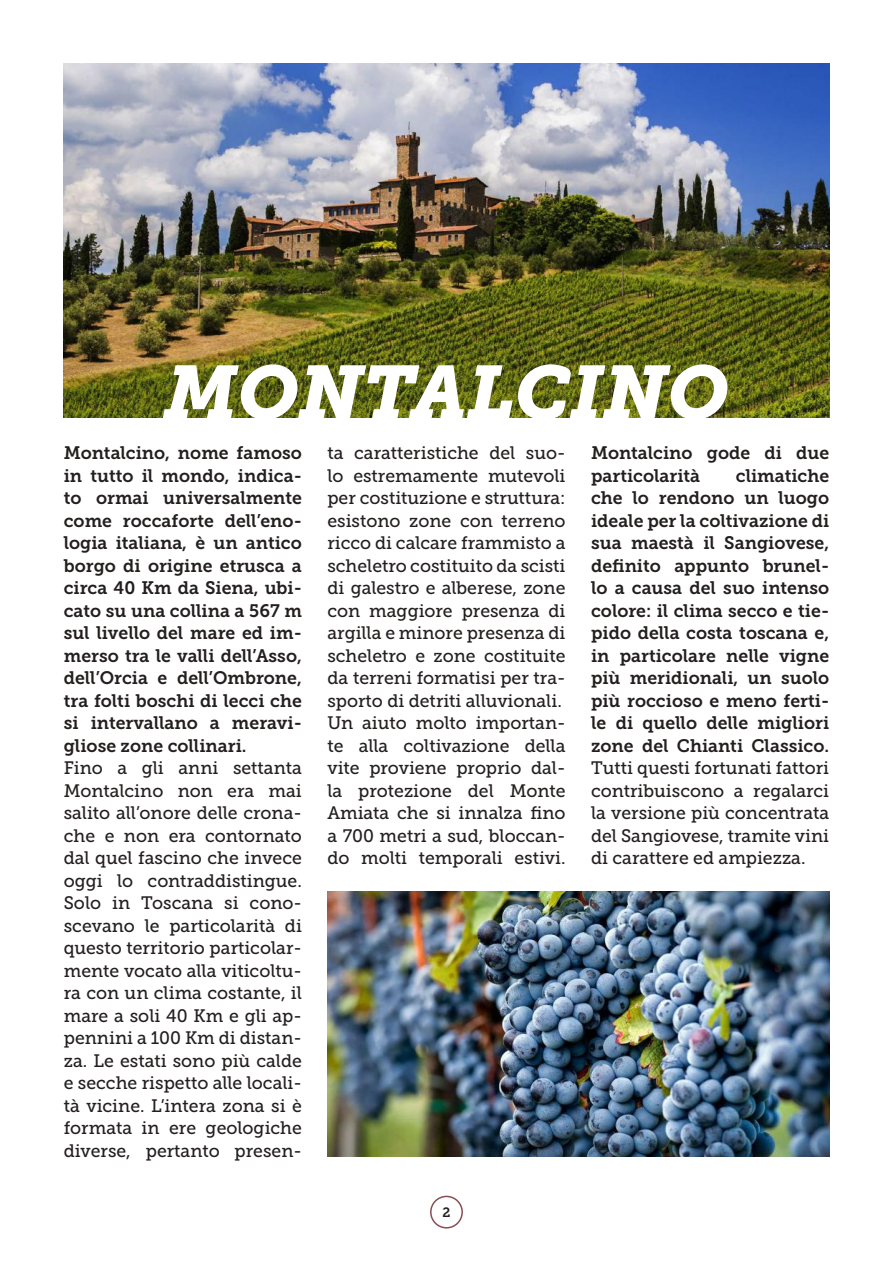
<style>
.page{position:relative;width:893px;height:1263px;background:#fff}
.page>*{position:absolute;margin:0;border:0;box-sizing:border-box;transform-origin:0 0}
.t1{font:italic 75px "Museo Slab 900";color:#fff}
.t2{font:18px/22.5px "Museo Slab 500";color:#241f1f;text-align:justify}
.t3{font:18px/22.5px "Museo Slab 700";color:#241f1f;text-align:justify}
.t4{font:13.5px "Museo Slab 700";color:#241f1f}
</style>
<div class="page">
<div style="left:430px;top:1196px;width:33px;height:32px;border:2px solid #894c53;border-radius:50%"></div>
<img style="left:64px;top:64px;width:765px;height:354px">
<img style="left:327px;top:891px;width:502px;height:266px">
<h1 class="t1" style="left:164px;top:350px;width:566px">MONTALCINO</h1>
<p class="t3" style="left:64px;top:442px;width:240px">Montalcino, nome famoso in tutto il mondo, indica&shy;to ormai universalmente come roccaforte dell’eno&shy;logia italiana, è un antico borgo di origine etrusca a circa 40 Km da Siena, ubi&shy;cato su una collina a 567 m sul livello del mare ed im&shy;merso tra le valli dell’Asso, dell’Orcia e dell’Ombrone, tra folti boschi di lecci che si intervallano a meravi&shy;gliose zone collinari.</p>
<p class="t2" style="left:64px;top:757px;width:240px">Fino a gli anni settanta Montalcino non era mai salito all’onore delle crona&shy;che e non era contornato dal quel fascino che invece oggi lo contraddistingue.<br>Solo in Toscana si cono&shy;scevano le particolarità di questo territorio particolar&shy;mente vocato alla viticoltu&shy;ra con un clima costante, il mare a soli 40 Km e gli ap&shy;pennini a 100 Km di distan&shy;za. Le estati sono più calde e secche rispetto alle locali&shy;tà vicine. L’intera zona si è formata in ere geologiche diverse, pertanto presen-</p>
<p class="t2" style="left:327px;top:442px;width:240px;text-align:left">ta caratteristiche del suo&shy;lo estremamente mutevoli per costituzione e struttura: esistono zone con terreno ricco di calcare frammisto a scheletro costituito da scisti di galestro e alberese, zone con maggiore presenza di argilla e minore presenza di scheletro e zone costituite da terreni formatisi per tra&shy;sporto di detriti alluvionali.<br>Un aiuto molto importan&shy;te alla coltivazione della vite proviene proprio dal&shy;la protezione del Monte<br>Amiata che si innalza fino a 700 metri a sud, bloccan&shy;do molti temporali estivi.</p>
<p class="t3" style="left:591px;top:442px;width:240px">Montalcino gode di due particolarità</p>
<p class="t3" style="left:591px;top:464px;width:240px;text-indent:145px">climatiche che lo rendono un luogo ideale per la coltivazione di sua maestà il Sangiovese, definito appunto brunel&shy;lo a causa del suo intenso colore: il clima secco e tie&shy;pido della costa toscana e, in particolare nelle vigne più meridionali, un suolo più roccioso e meno ferti&shy;le di quello delle migliori zone del Chianti Classico.</p>
<p class="t2" style="left:591px;top:757px;width:240px">Tutti questi fortunati fattori contribuiscono a regalarci la versione più concentrata del Sangiovese, tramite vini di carattere ed ampiezza.</p>
<p class="t4" style="left:442px;top:1205px;width:10px">2</p>
</div>
